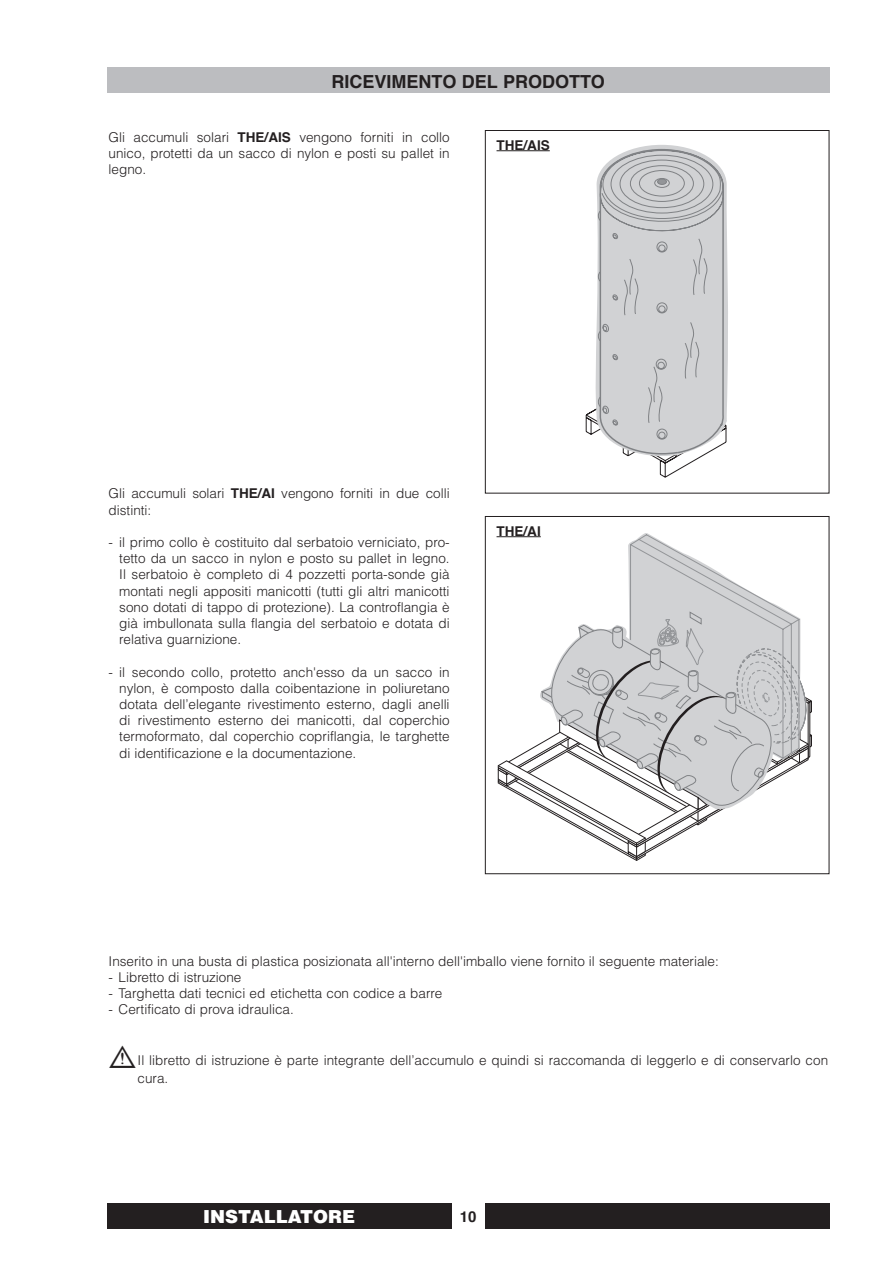
<style>
.page{position:relative;width:893px;height:1263px;background:#fff}
.page>*{position:absolute;margin:0;border:0;box-sizing:border-box;transform-origin:0 0}
.t1{font:700 18px "Helvetica";color:#231f20}
.t2{font:900 18px "Helvetica LT Std";color:#fff}
.t3{font:700 15px "Helvetica";color:#231f20}
.t4{font:300 13.5px/16.2px "Helvetica LT Std";color:#231f20;text-align:justify}
.t5{font:700 13.5px "Helvetica";color:#231f20}
.s1{font-family:"Helvetica";font-weight:700}
.s2{font-family:"Sym PM Normal Normal";font-weight:400;font-size:27px}
</style>
<div class="page">
<div style="left:107px;top:1203px;width:344px;height:26px;background:#231f20"></div>
<div style="left:485px;top:1203px;width:344px;height:26px;background:#231f20"></div>
<hr style="left:497px;top:150px;width:53px;height:1px;background:#231f20">
<svg style="left:586px;top:145px;width:142px;height:333px"></svg>
<div style="left:485px;top:130px;width:344px;height:363px;border:1px solid #231f20"></div>
<hr style="left:497px;top:536px;width:44px;height:1px;background:#231f20">
<svg style="left:498px;top:533px;width:314px;height:328px"></svg>
<div style="left:485px;top:516px;width:344px;height:358px;border:1px solid #231f20"></div>
<div style="left:107px;top:67px;width:722px;height:26px;background:#bcbdc0"></div>
<h1 class="t1" style="left:332px;top:67px;width:275px">RICEVIMENTO DEL PRODOTTO</h1>
<p class="t4" style="left:109px;top:129px;width:342px">Gli accumuli solari <span class="s1">THE/AIS</span> vengono forniti in collo unico, protetti da un sacco di nylon e posti su pallet in legno.</p>
<p class="t5" style="left:497px;top:134px;width:55px">THE/AIS</p>
<p class="t4" style="left:109px;top:485px;width:342px">Gli accumuli solari <span class="s1">THE/AI</span> vengono forniti in due colli distinti:</p>
<p class="t4" style="left:119px;top:534px;width:332px;text-indent:-11px">- il primo collo è costituito dal serbatoio verniciato, pro&shy;tetto da un sacco in nylon e posto su pallet in legno.<br>Il serbatoio è completo di 4 pozzetti porta-sonde già montati negli appositi manicotti (tutti gli altri manicotti sono dotati di tappo di protezione). La controflangia è già imbullonata sulla flangia del serbatoio e dotata di relativa guarnizione.</p>
<p class="t4" style="left:119px;top:664px;width:332px;text-indent:-11px">- il secondo collo, protetto anch'esso da un sacco in nylon, è composto dalla coibentazione in poliuretano dotata dell’elegante rivestimento esterno, dagli anelli di rivestimento esterno dei manicotti, dal coperchio termoformato, dal coperchio copriflangia, le targhette di identificazione e la documentazione.</p>
<p class="t5" style="left:497px;top:520px;width:46px">THE/AI</p>
<p class="t4" style="left:109px;top:952px;width:612px">Inserito in una busta di plastica posizionata all'interno dell'imballo viene fornito il seguente materiale:</p>
<p class="t4" style="left:109px;top:969px;width:134px">- Libretto di istruzione</p>
<p class="t4" style="left:109px;top:985px;width:335px">- Targhetta dati tecnici ed etichetta con codice a barre</p>
<p class="t4" style="left:109px;top:1001px;width:187px">- Certificato di prova idraulica.</p>
<p class="t4" style="left:138px;top:1051px;width:692px;line-height:18px;text-indent:-29px"><span class="s2">b</span> Il libretto di istruzione è parte integrante dell’accumulo e quindi si raccomanda di leggerlo e di conservarlo con cura.</p>
<h1 class="t2" style="left:203px;top:1204px;width:154px">INSTALLATORE</h1>
<p class="t3" style="left:460px;top:1204px;width:18px">10</p>
</div>
